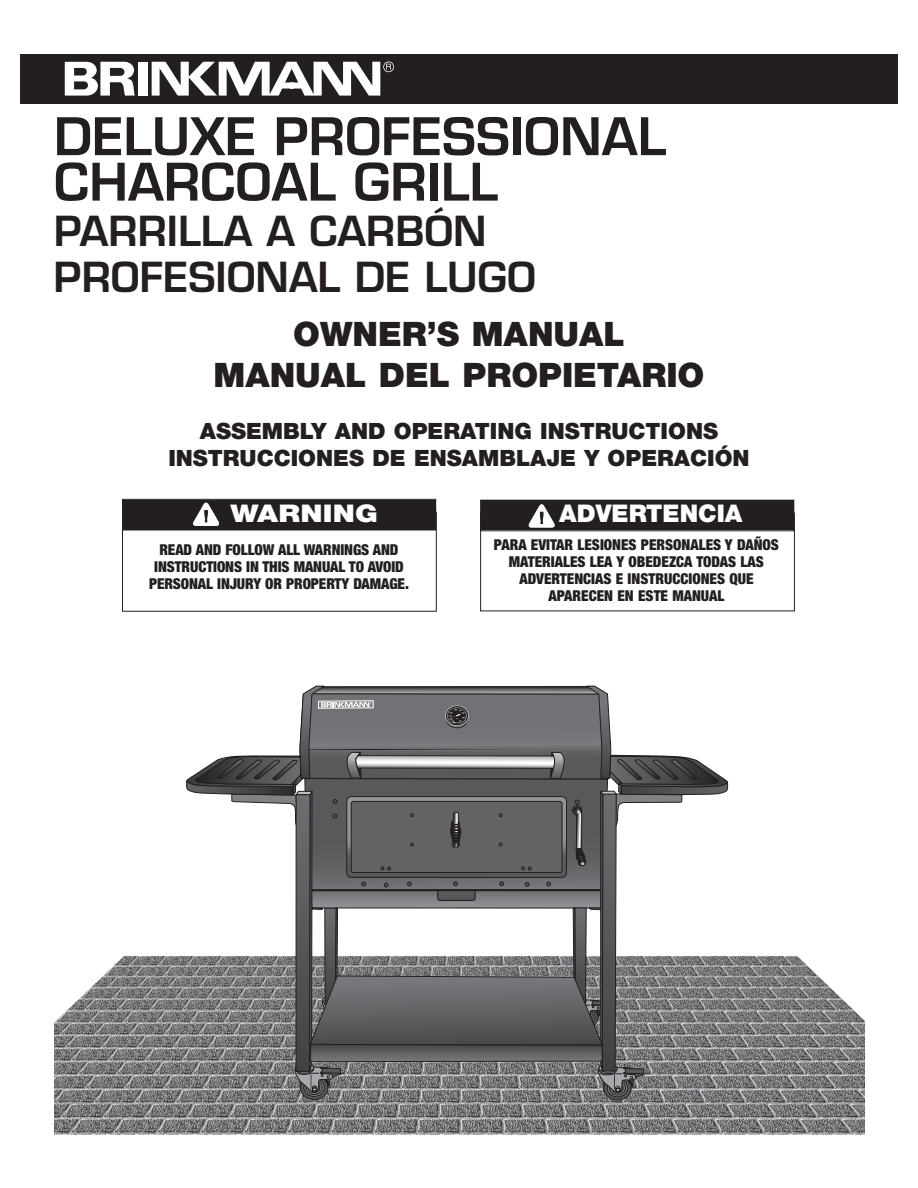
<style>
.page{position:relative;width:918px;height:1188px;background:#fff}
.page>*{position:absolute;margin:0;border:0;box-sizing:border-box;transform-origin:0 0}
.t1{font:600 50.55px/45.5px "Eurostile LT Std";color:#231f20}
.t2{font:600 40.35px/45.5px "Eurostile LT Std";color:#231f20}
.t3{font:900 33.75px/40.5px "Helvetica Neue LT Std";color:#231f20;text-align:center}
.t4{font:900 24.3px "Helvetica Neue LT Std";color:#fff}
.t5{font:900 24.3px "Helvetica Neue LT Std";color:#fff;scale:1.2 1}
.t6{font:900 22.5px/27px "Helvetica Neue LT Std";color:#231f20;text-align:center}
.t7{font:900 condensed 15px/16.8px "Helvetica Neue LT Std";color:#231f20;text-align:center}
</style>
<div class="page">
<div style="left:20px;top:54px;width:878px;height:49px;background:#231f20"></div>
<svg style="left:65px;top:62px;width:70px;height:34px"></svg>
<div style="left:138px;top:62px;width:9px;height:34px;background:#fff"></div>
<svg style="left:152px;top:61px;width:242px;height:35px"></svg>
<img style="left:54px;top:955px;width:810px;height:179px">
<svg style="left:300px;top:1076px;width:28px;height:23px"></svg>
<div style="left:300px;top:1075px;width:28px;height:25px;border:1px solid #231f20;border-radius:50%"></div>
<div style="left:304px;top:1078px;width:21px;height:19px;border:1px solid #231f20;border-radius:50%"></div>
<div style="left:306px;top:1080px;width:16px;height:15px;border:1px solid #231f20;border-radius:50%"></div>
<svg style="left:604px;top:1076px;width:27px;height:24px"></svg>
<div style="left:603px;top:1076px;width:28px;height:24px;border:1px solid #231f20;border-radius:50%"></div>
<svg style="left:607px;top:1079px;width:21px;height:18px"></svg>
<div style="left:607px;top:1079px;width:21px;height:18px;border:1px solid #231f20;border-radius:50%"></div>
<div style="left:609px;top:1081px;width:17px;height:14px;border:1px solid #231f20;border-radius:50%"></div>
<svg style="left:186px;top:686px;width:542px;height:407px"></svg>
<hr style="left:312px;top:889px;width:289px;height:2px;background:#231f20">
<div style="left:480px;top:513px;width:315px;height:98px;border:1px solid #231f20"></div>
<div style="left:481px;top:501px;width:312px;height:29px;background:#231f20"></div>
<div style="left:480px;top:500px;width:314px;height:31px;border:1px solid #231f20"></div>
<svg style="left:529px;top:504px;width:26px;height:23px"></svg>
<div style="left:122px;top:512px;width:315px;height:100px;border:1px solid #231f20"></div>
<div style="left:123px;top:500px;width:312px;height:30px;background:#231f20"></div>
<div style="left:122px;top:499px;width:314px;height:31px;border:1px solid #231f20"></div>
<svg style="left:193px;top:503px;width:26px;height:23px"></svg>
<h1 class="t1" style="left:54px;top:119px;width:614px">DELUXE PROFESSIONAL<br>CHARCOAL GRILL</h1>
<h2 class="t2" style="left:54px;top:213px;width:484px">PARRILLA A CARBÓN<br>PROFESIONAL DE LUGO</h2>
<h3 class="t3" style="left:214px;top:317px;width:492px">OWNER’S MANUAL<br>MANUAL DEL PROPIETARIO</h3>
<h3 class="t6" style="left:168px;top:419px;width:583px">ASSEMBLY AND OPERATING INSTRUCTIONS<br>INSTRUCCIONES DE ENSAMBLAJE Y OPERACIÓN</h3>
<h3 class="t5" style="left:231px;top:505px;width:124px">WARNING</h3>
<p class="t7" style="left:149px;top:543px;width:261px">READ AND FOLLOW ALL WARNINGS AND<br>INSTRUCTIONS IN THIS MANUAL TO AVOID<br>PERSONAL INJURY OR PROPERTY DAMAGE.</p>
<h3 class="t4" style="left:559px;top:505px;width:185px">ADVERTENCIA</h3>
<p class="t7" style="left:494px;top:538px;width:287px">PARA EVITAR LESIONES PERSONALES Y DAÑOS MATERIALES LEA Y OBEDEZCA TODAS LAS ADVERTENCIAS E INSTRUCCIONES QUE APARECEN EN ESTE MANUAL</p>
</div>
